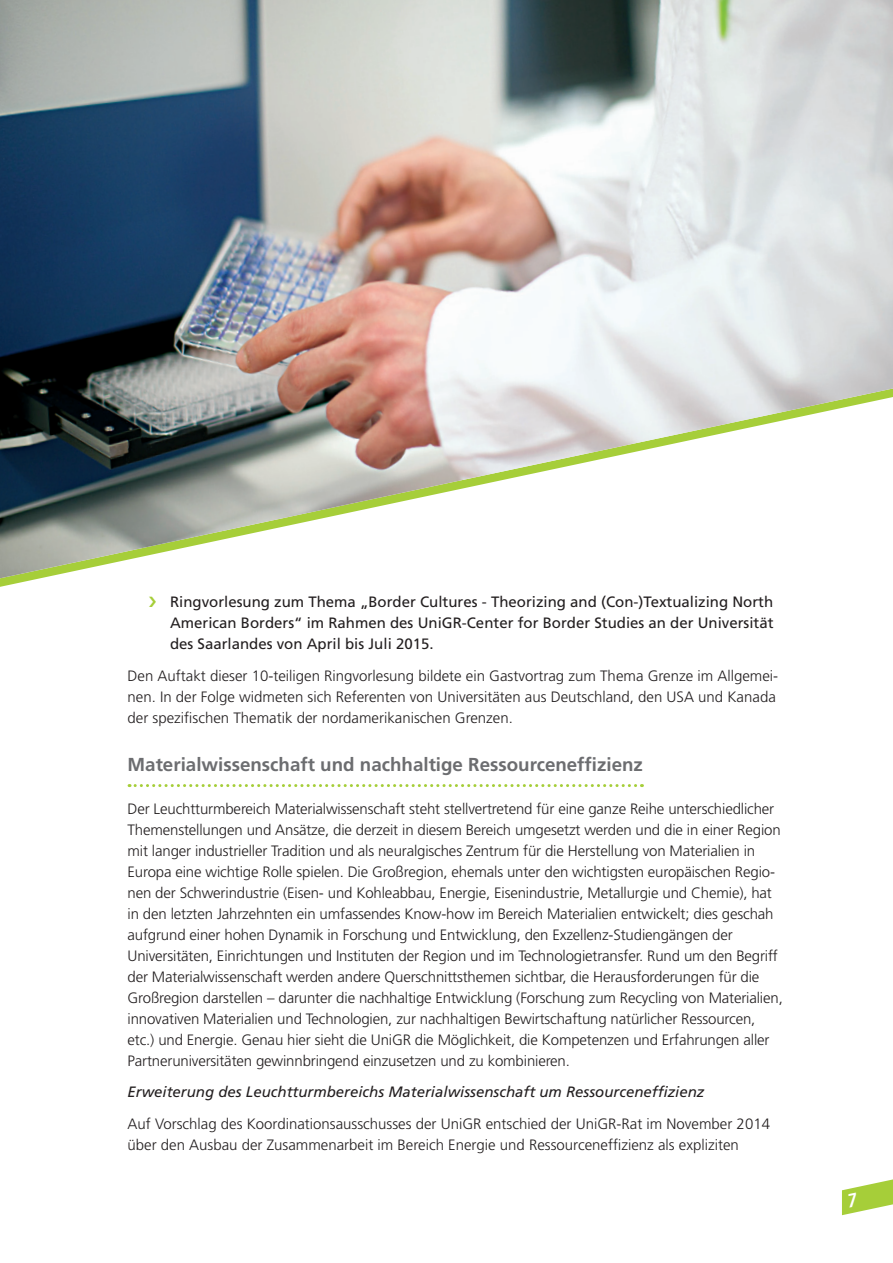
<style>
.page{position:relative;width:893px;height:1263px;background:#fff}
.page>*{position:absolute;margin:0;border:0;box-sizing:border-box;transform-origin:0 0}
.t1{font:700 18.75px "Frutiger";color:#6c6d70}
.t2{font:300 15px/21px "Frutiger";letter-spacing:-.01em;color:#231f20}
.t3{font:15px/21px "Frutiger";color:#231f20;text-align:justify}
.t4{font:italic 15px "Frutiger";color:#231f20}
</style>
<div class="page">
<svg style="left:129px;top:784px;width:513px;height:3px"></svg>
<img style="left:0;top:0;width:893px;height:578px">
<svg style="left:842px;top:1179px;width:51px;height:36px"></svg>
<p class="t3" style="left:170px;top:591px;width:605px">Ringvorlesung zum Thema „Border Cultures - Theorizing and (Con-)Textualizing North American Borders“ im Rahmen des UniGR-Center for Border Studies an der Universität des Saarlandes von April bis Juli 2015.</p>
<p class="t2" style="left:128px;top:665px;width:652px">Den Auftakt dieser 10-teiligen Ringvorlesung bildete ein Gastvortrag zum Thema Grenze im Allgemei&shy;nen. In der Folge widmeten sich Referenten von Universitäten aus Deutschland, den USA und Kanada der spezifischen Thematik der nordamerikanischen Grenzen.</p>
<p class="t1" style="left:128px;top:754px;width:517px">Materialwissenschaft und nachhaltige Ressourceneffizienz</p>
<p class="t2" style="left:128px;top:798px;width:657px">Der Leuchtturmbereich Materialwissenschaft steht stellvertretend für eine ganze Reihe unterschiedlicher Themenstellungen und Ansätze, die derzeit in diesem Bereich umgesetzt werden und die in einer Region mit langer industrieller Tradition und als neuralgisches Zentrum für die Herstellung von Materialien in Europa eine wichtige Rolle spielen. Die Großregion, ehemals unter den wichtigsten europäischen Regio&shy;nen der Schwerindustrie (Eisen- und Kohleabbau, Energie, Eisenindustrie, Metallurgie und Chemie), hat in den letzten Jahrzehnten ein umfassendes Know-how im Bereich Materialien entwickelt; dies geschah aufgrund einer hohen Dynamik in Forschung und Entwicklung, den Exzellenz-Studiengängen der Universitäten, Einrichtungen und Instituten der Region und im Technologietransfer. Rund um den Begriff der Materialwissenschaft werden andere Querschnittsthemen sichtbar, die Herausforderungen für die Großregion darstellen – darunter die nachhaltige Entwicklung (Forschung zum Recycling von Materialien, innovativen Materialien und Technologien, zur nachhaltigen Bewirtschaftung natürlicher Ressourcen, etc.) und Energie. Genau hier sieht die UniGR die Möglichkeit, die Kompetenzen und Erfahrungen aller Partneruniversitäten gewinnbringend einzusetzen und zu kombinieren.</p>
<p class="t4" style="left:128px;top:1083px;width:578px">Erweiterung des Leuchtturmbereichs Materialwissenschaft um Ressourceneffizienz</p>
<p class="t2" style="left:128px;top:1113px;width:644px">Auf Vorschlag des Koordinationsausschusses der UniGR entschied der UniGR-Rat im November 2014 über den Ausbau der Zusammenarbeit im Bereich Energie und Ressourceneffizienz als expliziten</p>
</div>
